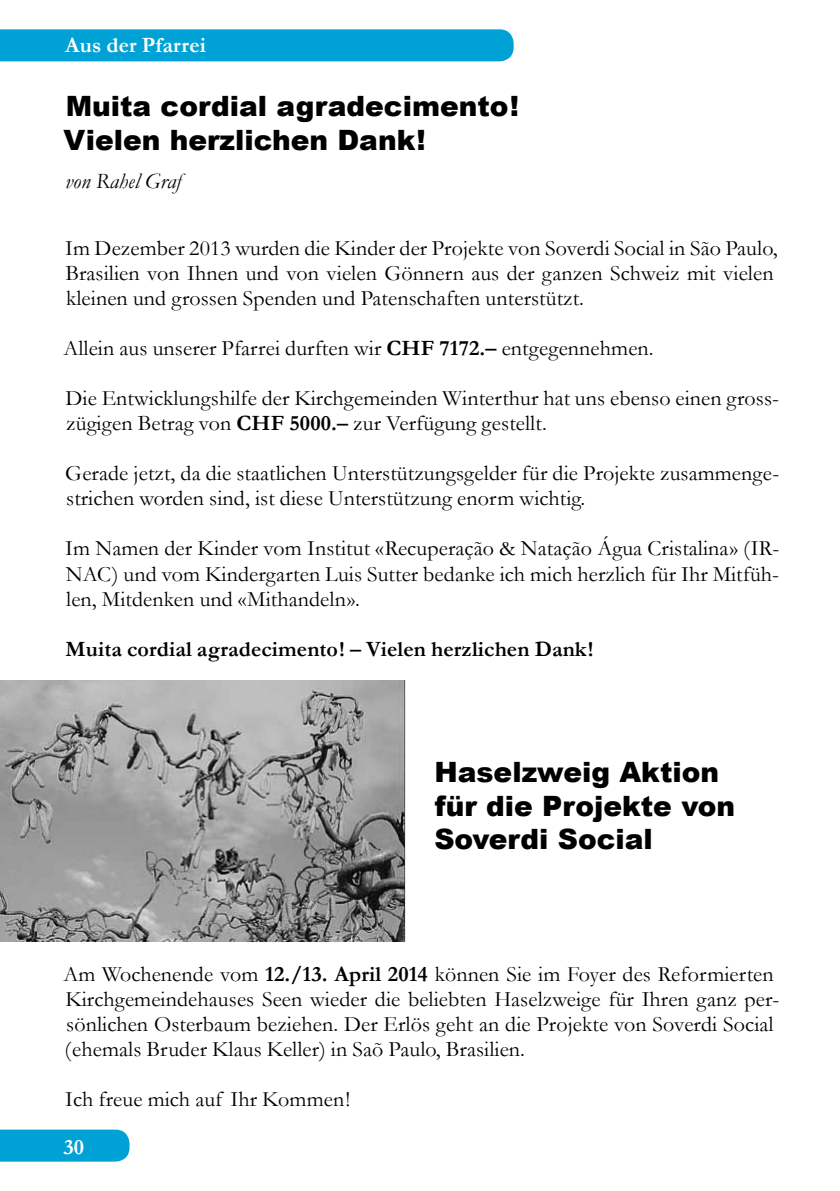
<style>
.page{position:relative;width:840px;height:1191px;background:#fff}
.page>*{position:absolute;margin:0;border:0;box-sizing:border-box;transform-origin:0 0}
.t1{font:900 28px/33.6px "Arial";color:#000}
.t2{font:22px/25px "Garamond";letter-spacing:.005em;color:#000}
.t3{font:700 22px "Garamond";letter-spacing:.005em;color:#000}
.t4{font:700 22px "Garamond";letter-spacing:.005em;color:#fff}
.t5{font:italic 22px "Garamond";letter-spacing:.005em;color:#000}
.s1{font-weight:700}
</style>
<div class="page">
<div style="left:0;top:1129px;width:129px;height:32px;background:#00a1d4"></div>
<div style="left:0;top:29px;width:513px;height:32px;background:#00a1d4"></div>
<img style="left:0;top:680px;width:405px;height:261px">
<p class="t4" style="left:65px;top:30px;width:142px">Aus der Pfarrei</p>
<p class="t1" style="left:63px;top:89px;width:457px">Muita cordial agradecimento!<br>Vielen herzlichen Dank!</p>
<p class="t5" style="left:66px;top:166px;width:117px">von Rahel Graf</p>
<p class="t2" style="left:65px;top:235px;width:713px">Im Dezember 2013 wurden die Kinder der Projekte von Soverdi Social in São Paulo,<br>Brasilien von Ihnen und von vielen Gönnern aus der ganzen Schweiz mit vielen kleinen und grossen Spenden und Patenschaften unterstützt.</p>
<p class="t2" style="left:63px;top:335px;width:591px">Allein aus unserer Pfarrei durften wir <span class="s1">CHF 7172.–</span> entgegennehmen.</p>
<p class="t2" style="left:65px;top:385px;width:714px">Die Entwicklungshilfe der Kirchgemeinden Winterthur hat uns ebenso einen gross&shy;zügigen Betrag von <span class="s1">CHF 5000.–</span> zur Verfügung gestellt.</p>
<p class="t2" style="left:65px;top:460px;width:715px">Gerade jetzt, da die staatlichen Unterstützungsgelder für die Projekte zusammenge&shy;strichen worden sind, ist diese Unterstützung enorm wichtig.</p>
<p class="t2" style="left:65px;top:535px;width:715px;text-align:justify">Im Namen der Kinder vom Institut «Recuperação &amp; Natação Água Cristalina» (IR-NAC) und vom Kindergarten Luis Sutter bedanke ich mich herzlich für Ihr Mitfüh&shy;len, Mitdenken und «Mithandeln».</p>
<p class="t3" style="left:65px;top:633px;width:529px">Muita cordial agradecimento! – Vielen herzlichen Dank!</p>
<p class="t1" style="left:434px;top:754px;width:302px">Haselzweig Aktion für die Projekte von<br>Soverdi Social</p>
<p class="t2" style="left:63px;top:960px;width:717px">Am Wochenende vom <span class="s1">12./13. April 2014</span> können Sie im Foyer des Reformierten Kirchgemeindehauses Seen wieder die beliebten Haselzweige für Ihren ganz per&shy;sönlichen Osterbaum beziehen. Der Erlös geht an die Projekte von Soverdi Social (ehemals Bruder Klaus Keller) in Saõ Paulo, Brasilien.</p>
<p class="t2" style="left:65px;top:1085px;width:286px">Ich freue mich auf Ihr Kommen!</p>
<p class="t4" style="left:63px;top:1131px;width:22px">30</p>
</div>
